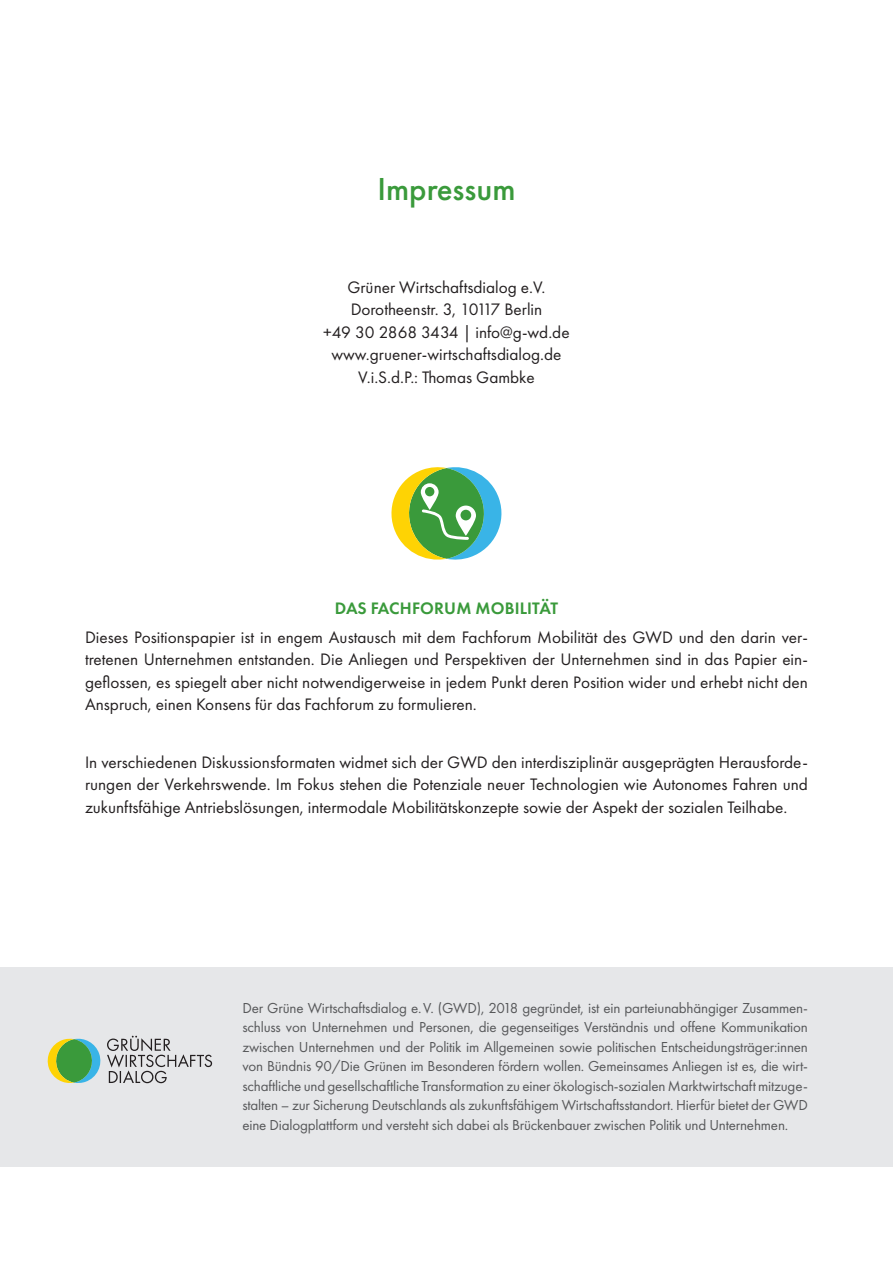
<style>
.page{position:relative;width:893px;height:1263px;background:#fff}
.page>*{position:absolute;margin:0;border:0;box-sizing:border-box;transform-origin:0 0}
.t1{font:500 33px "Futura PT";color:#3a9a3b}
.t2{font:17.25px/22.5px "Futura PT";color:#231f20;text-align:justify}
.t3{font:600 17.25px "Futura PT";letter-spacing:.01em;color:#3a9a3b}
.t4{font:15px/19.5px "Futura PT";letter-spacing:-.01em;color:#57585a;text-align:justify}
</style>
<div class="page">
<div style="left:0;top:968px;width:893px;height:199px;background:#e6e7e9"></div>
<svg style="left:48px;top:1036px;width:164px;height:47px"></svg>
<svg style="left:391px;top:467px;width:110px;height:93px"></svg>
<h1 class="t1" style="left:377px;top:169px;width:140px">Impressum</h1>
<p class="t2" style="left:323px;top:275px;width:248px;text-align:center">Grüner Wirtschaftsdialog e.V.<br>Dorotheenstr. 3, 10117 Berlin<br>+49 30 2868 3434 | info@g-wd.de www.gruener-wirtschaftsdialog.de<br>V.i.S.d.P.: Thomas Gambke</p>
<p class="t3" style="left:335px;top:597px;width:225px">DAS FACHFORUM MOBILITÄT</p>
<p class="t2" style="left:85px;top:625px;width:724px">Dieses Positionspapier ist in engem Austausch mit dem Fachforum Mobilität des GWD und den darin ver&shy;tretenen Unternehmen entstanden. Die Anliegen und Perspektiven der Unternehmen sind in das Papier ein&shy;geflossen, es spiegelt aber nicht notwendigerweise in jedem Punkt deren Position wider und erhebt nicht den Anspruch, einen Konsens für das Fachforum zu formulieren.</p>
<p class="t2" style="left:85px;top:751px;width:724px">In verschiedenen Diskussionsformaten widmet sich der GWD den interdisziplinär ausgeprägten Herausforde&shy;rungen der Verkehrswende. Im Fokus stehen die Potenziale neuer Technologien wie Autonomes Fahren und zukunftsfähige Antriebslösungen, intermodale Mobilitätskonzepte sowie der Aspekt der sozialen Teilhabe.</p>
<p class="t4" style="left:242px;top:998px;width:567px">Der Grüne Wirtschaftsdialog e.V. (GWD), 2018 gegründet, ist ein parteiunabhängiger Zusammen&shy;schluss von Unternehmen und Personen, die gegenseitiges Verständnis und offene Kommunikation zwischen Unternehmen und der Politik im Allgemeinen sowie politischen Entscheidungsträger:innen von Bündnis 90/Die Grünen im Besonderen fördern wollen. Gemeinsames Anliegen ist es, die wirt&shy;schaftliche und gesellschaftliche Transformation zu einer ökologisch-sozialen Marktwirtschaft mitzuge&shy;stalten – zur Sicherung Deutschlands als zukunftsfähigem Wirtschaftsstandort. Hierfür bietet der GWD eine Dialogplattform und versteht sich dabei als Brückenbauer zwischen Politik und Unternehmen.</p>
</div>
